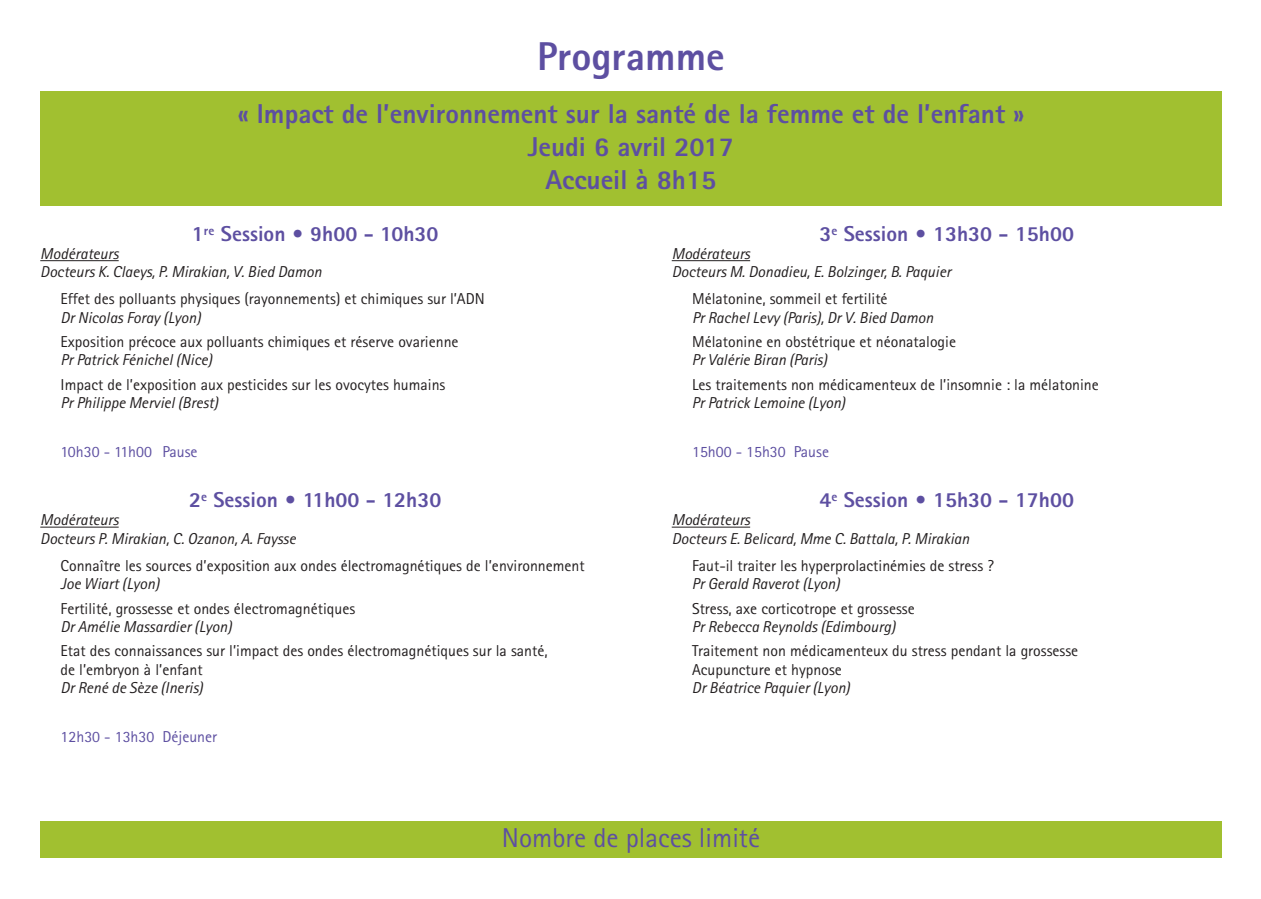
<style>
.page{position:relative;width:1261px;height:899px;background:#fff}
.page>*{position:absolute;margin:0;border:0;box-sizing:border-box;transform-origin:0 0}
.t1{font:800 40.2px "Rotis Sans Serif";color:#5d4fa1}
.t2{font:800 27.3px/32.7px "Rotis Sans Serif";color:#5d4fa1;text-align:center}
.t3{font:27.3px "Rotis Sans Serif";color:#5d4fa1}
.t4{font:800 21.6px "Rotis Sans Serif";color:#5d4fa1}
.t5{font:15.75px/18.3px "Rotis Sans Serif";color:#231f20}
.t6{font:italic 15.75px/18.3px "Rotis Sans Serif";color:#231f20}
.t7{font:15.75px "Rotis Sans Serif";color:#5d4fa1}
</style>
<div class="page">
<div style="left:40px;top:91px;width:1182px;height:114px;background:#a1c030"></div>
<div style="left:40px;top:820px;width:1182px;height:37px;background:#a1c030"></div>
<hr style="left:40px;top:260px;width:79px;height:1px;background:#231f20">
<hr style="left:40px;top:526px;width:79px;height:1px;background:#231f20">
<hr style="left:672px;top:260px;width:78px;height:1px;background:#231f20">
<hr style="left:672px;top:526px;width:78px;height:1px;background:#231f20">
<h1 class="t1" style="left:537px;top:42px;width:189px">Programme</h1>
<h2 class="t2" style="left:238px;top:101px;width:788px">« Impact de l’environnement sur la santé de la femme et de l’enfant »<br>Jeudi 6 avril 2017<br>Accueil à 8h15</h2>
<h3 class="t4" style="left:192px;top:226px;width:248px">1<sup>re</sup> Session • 9h00 - 10h30</h3>
<p class="t6" style="left:40px;top:246px;width:283px">Modérateurs<br>Docteurs K. Claeys, P. Mirakian, V. Bied Damon</p>
<p class="t5" style="left:61px;top:291px;width:426px">Effet des polluants physiques (rayonnements) et chimiques sur l’ADN</p>
<p class="t6" style="left:61px;top:310px;width:142px">Dr Nicolas Foray (Lyon)</p>
<p class="t5" style="left:61px;top:334px;width:399px">Exposition précoce aux polluants chimiques et réserve ovarienne</p>
<p class="t6" style="left:61px;top:352px;width:153px">Pr Patrick Fénichel (Nice)</p>
<p class="t5" style="left:61px;top:377px;width:386px">Impact de l’exposition aux pesticides sur les ovocytes humains</p>
<p class="t6" style="left:61px;top:395px;width:159px">Pr Philippe Merviel (Brest)</p>
<p class="t7" style="left:61px;top:446px;width:138px">10h30 - 11h00 Pause</p>
<h3 class="t4" style="left:189px;top:492px;width:254px">2<sup>e</sup> Session • 11h00 - 12h30</h3>
<p class="t6" style="left:40px;top:512px;width:257px">Modérateurs<br>Docteurs P. Mirakian, C. Ozanon, A. Faysse</p>
<p class="t5" style="left:61px;top:558px;width:526px">Connaître les sources d’exposition aux ondes électromagnétiques de l’environnement</p>
<p class="t6" style="left:61px;top:576px;width:100px">Joe Wiart (Lyon)</p>
<p class="t5" style="left:61px;top:600px;width:296px">Fertilité, grossesse et ondes électromagnétiques</p>
<p class="t6" style="left:61px;top:619px;width:173px">Dr Amélie Massardier (Lyon)</p>
<p class="t5" style="left:61px;top:643px;width:489px">Etat des connaissances sur l’impact des ondes électromagnétiques sur la santé, de l’embryon à l’enfant</p>
<p class="t6" style="left:61px;top:680px;width:144px">Dr René de Sèze (Ineris)</p>
<p class="t7" style="left:61px;top:731px;width:158px">12h30 - 13h30 Déjeuner</p>
<h3 class="t4" style="left:819px;top:226px;width:256px">3<sup>e</sup> Session • 13h30 - 15h00</h3>
<p class="t6" style="left:672px;top:246px;width:281px">Modérateurs<br>Docteurs M. Donadieu, E. Bolzinger, B. Paquier</p>
<p class="t5" style="left:692px;top:291px;width:197px">Mélatonine, sommeil et fertilité</p>
<p class="t6" style="left:692px;top:310px;width:243px">Pr Rachel Levy (Paris), Dr V. Bied Damon</p>
<p class="t5" style="left:692px;top:334px;width:265px">Mélatonine en obstétrique et néonatalogie</p>
<p class="t6" style="left:692px;top:352px;width:137px">Pr Valérie Biran (Paris)</p>
<p class="t5" style="left:692px;top:377px;width:408px">Les traitements non médicamenteux de l’insomnie : la mélatonine</p>
<p class="t6" style="left:692px;top:395px;width:155px">Pr Patrick Lemoine (Lyon)</p>
<p class="t7" style="left:692px;top:446px;width:138px">15h00 - 15h30 Pause</p>
<h3 class="t4" style="left:819px;top:492px;width:256px">4<sup>e</sup> Session • 15h30 - 17h00</h3>
<p class="t6" style="left:672px;top:512px;width:299px">Modérateurs<br>Docteurs E. Belicard, Mme C. Battala, P. Mirakian</p>
<p class="t5" style="left:692px;top:558px;width:303px">Faut-il traiter les hyperprolactinémies de stress ?</p>
<p class="t6" style="left:692px;top:576px;width:149px">Pr Gerald Raverot (Lyon)</p>
<p class="t5" style="left:692px;top:600px;width:224px">Stress, axe corticotrope et grossesse</p>
<p class="t6" style="left:692px;top:619px;width:205px">Pr Rebecca Reynolds (Edimbourg)</p>
<p class="t5" style="left:692px;top:643px;width:388px">Traitement non médicamenteux du stress pendant la grossesse<br>Acupuncture et hypnose</p>
<p class="t6" style="left:692px;top:680px;width:160px">Dr Béatrice Paquier (Lyon)</p>
<h2 class="t3" style="left:502px;top:828px;width:260px">Nombre de places limité</h2>
</div>
